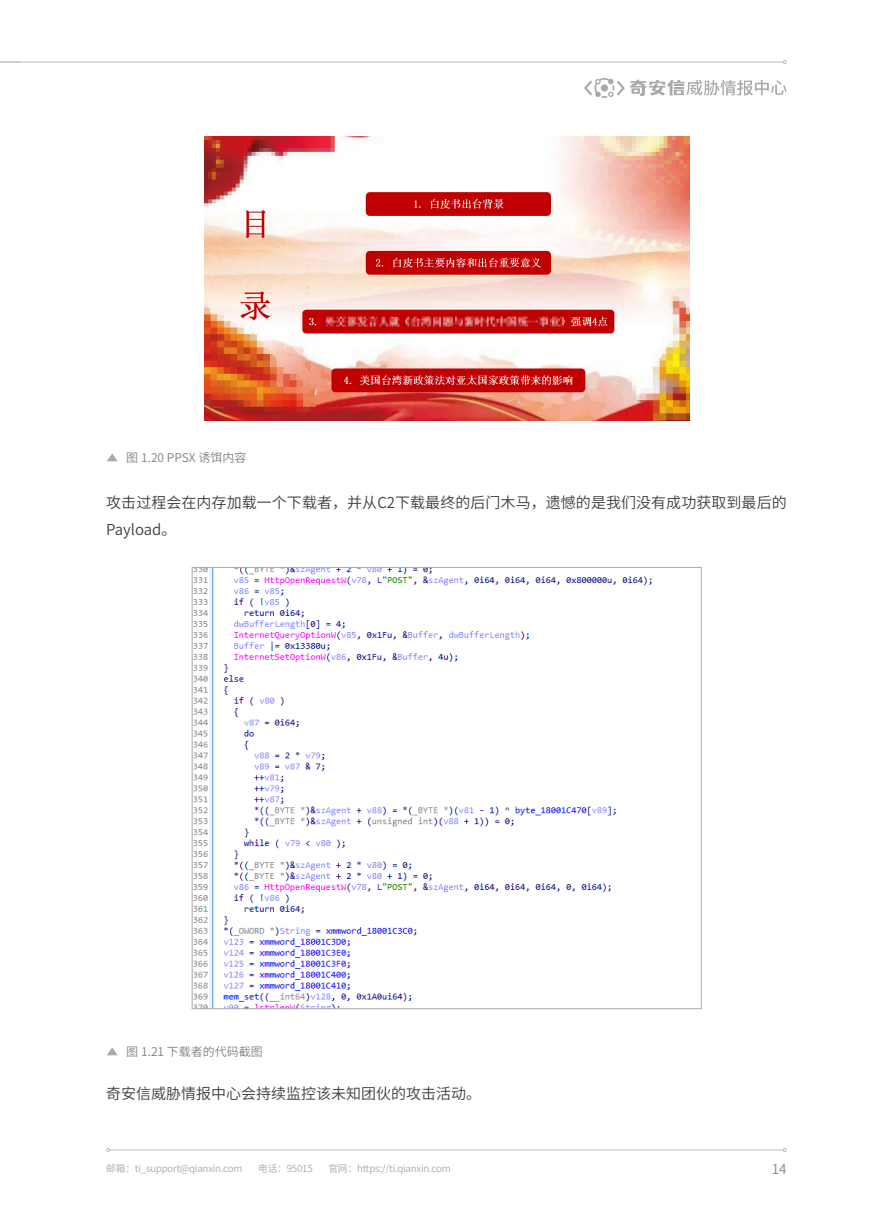
<style>
.page{position:relative;width:893px;height:1212px;background:#fff}
.page>*{position:absolute;margin:0;border:0;box-sizing:border-box;transform-origin:0 0}
.主要段落样式{font:15px/27px "Source Han Sans CN";letter-spacing:.005em;color:#3e3e3f}
.t1{font:13.5px "Source Han Sans CN";color:#808285}
.t2{font:12px "Source Han Sans CN";color:#808285}
.t3{font:9.75px "Source Han Sans CN";letter-spacing:-.02em;color:#a8a9ad}
</style>
<div class="page">
<hr style="left:110px;top:1149px;width:673px;height:1px;background:#bcbdc0">
<svg style="left:106px;top:1148px;width:4px;height:4px"></svg>
<svg style="left:783px;top:1148px;width:4px;height:4px"></svg>
<svg style="left:584px;top:78px;width:203px;height:20px"></svg>
<hr style="left:0;top:62px;width:783px;height:1px;background:#bcbdc0">
<svg style="left:783px;top:60px;width:4px;height:4px"></svg>
<svg style="left:107px;top:453px;width:11px;height:8px"></svg>
<svg style="left:107px;top:1047px;width:11px;height:8px"></svg>
<img style="left:204px;top:136px;width:485px;height:284px">
<img style="left:194px;top:569px;width:458px;height:438px">
<p class="t2" style="left:126px;top:451px;width:122px">图 1.20 PPSX 诱饵内容</p>
<p class="主要段落样式" style="left:106px;top:489px;width:682px">攻击过程会在内存加载一个下载者，并从C2下载最终的后门木马，遗憾的是我们没有成功获取到最后的<br>Payload。</p>
<p class="t2" style="left:126px;top:1045px;width:138px">图 1.21 下载者的代码截图</p>
<p class="主要段落样式" style="left:106px;top:1080px;width:376px">奇安信威胁情报中心会持续监控该未知团伙的攻击活动。</p>
<p class="t3" style="left:106px;top:1163px;width:138px">邮箱：ti_support@qianxin.com</p>
<p class="t3" style="left:258px;top:1163px;width:56px">电话：95015</p>
<p class="t3" style="left:328px;top:1163px;width:124px">官网：https://ti.qianxin.com</p>
<p class="t1" style="left:772px;top:1161px;width:16px">14</p>
</div>
